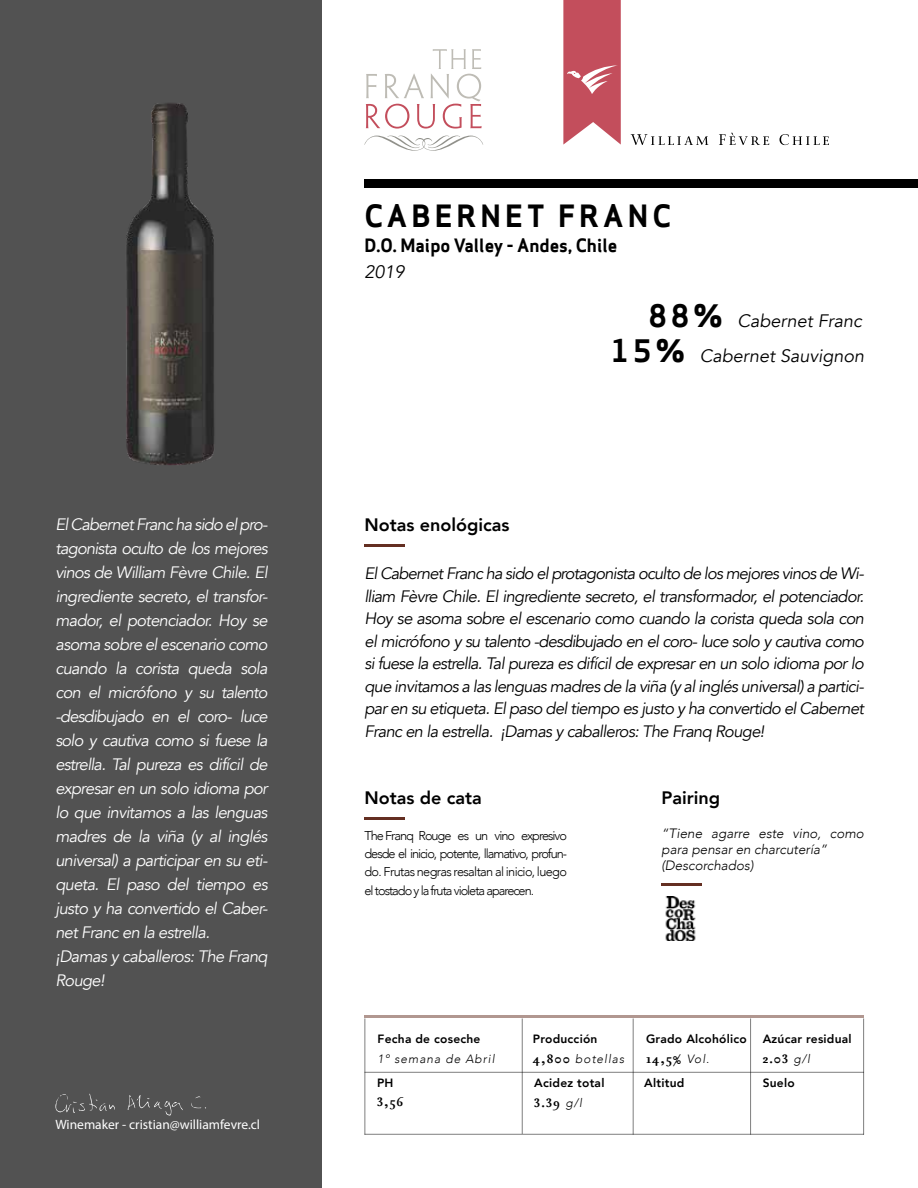
<style>
.page{position:relative;width:918px;height:1188px;background:#fff}
.page>*{position:absolute;margin:0;border:0;box-sizing:border-box;transform-origin:0 0}
.t1{font:700 30px "Apex Sans";letter-spacing:.14em;color:#000}
.t2{font:italic 18px "Avenir";color:#000}
.t3{font:800 18px "Avenir";color:#000}
.t4{font:700 18px "Apex Sans";color:#000}
.t5{font:italic 16.5px/24px "Avenir";letter-spacing:-.04em;color:#fff}
.t6{font:italic 16.5px/22.5px "Avenir";letter-spacing:-.04em;color:#000;text-align:justify}
.t7{font:italic 300 13.5px/16.2px "Avenir";color:#000}
.t8{font:13.5px "Myriad Pro";color:#fff}
.t9{font:700 13.5px "Australis";letter-spacing:.08em;color:#000}
.t10{font:300 12.75px/18px "Avenir";letter-spacing:-.08em;color:#000;text-align:justify}
.t11{font:800 12px/19.5px "Avenir";letter-spacing:.02em;color:#000}
.t12{font:italic 300 12px "Avenir";letter-spacing:.08em;color:#000}
.s1{font-family:"Apex Sans";font-weight:700;font-style:normal;font-size:30.3px}
.s2{font-family:"Australis";font-weight:700;font-size:13.5px}
.s3{font-weight:300;font-style:italic}
.s4{font-family:"Avenir";font-weight:300;font-style:italic;font-size:12px}
</style>
<div class="page">
<svg style="left:563px;top:0;width:58px;height:145px;background:#ca6571"></svg>
<div style="left:0;top:0;width:322px;height:1188px;background:#525252"></div>
<div style="left:365px;top:179px;width:553px;height:9px;background:#000"></div>
<hr style="left:365px;top:1015px;width:499px;height:3px;background:#642f22">
<hr style="left:365px;top:544px;width:40px;height:3px;background:#642f22">
<hr style="left:365px;top:817px;width:40px;height:3px;background:#642f22">
<hr style="left:661px;top:883px;width:41px;height:3px;background:#642f22">
<hr style="left:522px;top:1018px;width:1px;height:116px;background:#000">
<hr style="left:365px;top:1072px;width:499px;height:1px;background:#000">
<hr style="left:365px;top:1134px;width:499px;height:1px;background:#000">
<hr style="left:633px;top:1018px;width:1px;height:117px;background:#000">
<hr style="left:750px;top:1018px;width:1px;height:117px;background:#000">
<hr style="left:863px;top:1018px;width:1px;height:117px;background:#000">
<hr style="left:365px;top:1018px;width:1px;height:117px;background:#000">
<svg style="left:631px;top:134px;width:78px;height:11px"></svg>
<svg style="left:719px;top:133px;width:50px;height:12px"></svg>
<svg style="left:780px;top:134px;width:49px;height:11px"></svg>
<img style="left:99px;top:99px;width:142px;height:368px">
<svg style="left:366px;top:49px;width:116px;height:80px"></svg>
<svg style="left:364px;top:136px;width:119px;height:15px"></svg>
<img style="left:665px;top:896px;width:31px;height:44px">
<svg style="left:191px;top:1096px;width:15px;height:13px"></svg>
<svg style="left:55px;top:1094px;width:60px;height:19px"></svg>
<svg style="left:128px;top:1095px;width:55px;height:21px"></svg>
<h1 class="t1" style="left:365px;top:196px;width:308px">CABERNET FRANC</h1>
<p class="t4" style="left:365px;top:234px;width:254px">D.O. Maipo Valley - Andes, Chile</p>
<p class="t2" style="left:365px;top:261px;width:42px">2019</p>
<p class="t2" style="left:649px;top:310px;width:214px"><span class="s1">88%</span> Cabernet Franc</p>
<p class="t2" style="left:611px;top:345px;width:254px"><span class="s1">15%</span> Cabernet Sauvignon</p>
<p class="t5" style="left:55px;top:513px;width:214px">El Cabernet Franc ha sido el pro&shy;tagonista oculto de los mejores vinos de William Fèvre Chile. El ingrediente secreto, el transfor&shy;mador, el potenciador. Hoy se asoma sobre el escenario como cuando la corista queda sola con el micrófono y su talento -desdibujado en el coro- luce solo y cautiva como si fuese la estrella. Tal pureza es difícil de expresar en un solo idioma por lo que invitamos a las lenguas madres de la viña (y al inglés universal) a participar en su eti&shy;queta. El paso del tiempo es justo y ha convertido el Caber&shy;net Franc en la estrella.<br>¡Damas y caballeros: The Franq<br>Rouge!</p>
<p class="t3" style="left:365px;top:511px;width:146px">Notas enológicas</p>
<p class="t6" style="left:365px;top:563px;width:501px">El Cabernet Franc ha sido el protagonista oculto de los mejores vinos de Wi&shy;lliam Fèvre Chile. El ingrediente secreto, el transformador, el potenciador.<br>Hoy se asoma sobre el escenario como cuando la corista queda sola con el micrófono y su talento -desdibujado en el coro- luce solo y cautiva como si fuese la estrella. Tal pureza es difícil de expresar en un solo idioma por lo que invitamos a las lenguas madres de la viña (y al inglés universal) a partici&shy;par en su etiqueta. El paso del tiempo es justo y ha convertido el Cabernet Franc en la estrella. ¡Damas y caballeros: The Franq Rouge!</p>
<p class="t3" style="left:365px;top:783px;width:119px">Notas de cata</p>
<p class="t10" style="left:365px;top:826px;width:204px">The Franq Rouge es un vino expresivo desde el inicio, potente, llamativo, profun&shy;do. Frutas negras resaltan al inicio, luego</p>
<p class="t10" style="left:365px;top:882px;width:171px">el tostado y la fruta violeta aparecen.</p>
<p class="t3" style="left:661px;top:783px;width:60px">Pairing</p>
<p class="t7" style="left:661px;top:825px;width:204px">“Tiene agarre este vino, como para pensar en charcutería” (Descorchados)</p>
<p class="t8" style="left:55px;top:1116px;width:206px">Winemaker - cristian@williamfevre.cl</p>
<p class="t11" style="left:378px;top:1029px;width:104px">Fecha de coseche</p>
<p class="t12" style="left:378px;top:1051px;width:119px">1º semana de Abril</p>
<p class="t11" style="left:377px;top:1073px;width:18px">PH</p>
<p class="t9" style="left:377px;top:1096px;width:28px">3,56</p>
<p class="t11" style="left:533px;top:1029px;width:93px">Producción<br><span class="s2">4,800</span> <span class="s3">botellas</span></p>
<p class="t11" style="left:646px;top:1029px;width:102px">Grado Alcohólico</p>
<p class="t9" style="left:646px;top:1052px;width:65px">14,5% <span class="s4">Vol.</span></p>
<p class="t11" style="left:763px;top:1029px;width:90px">Azúcar residual</p>
<p class="t9" style="left:763px;top:1052px;width:49px">2.03 <span class="s4">g/l</span></p>
<p class="t11" style="left:534px;top:1073px;width:72px">Acidez total</p>
<p class="t9" style="left:534px;top:1096px;width:49px">3.39 <span class="s4">g/l</span></p>
<p class="t11" style="left:644px;top:1073px;width:42px">Altitud</p>
<p class="t11" style="left:763px;top:1073px;width:34px">Suelo</p>
</div>
